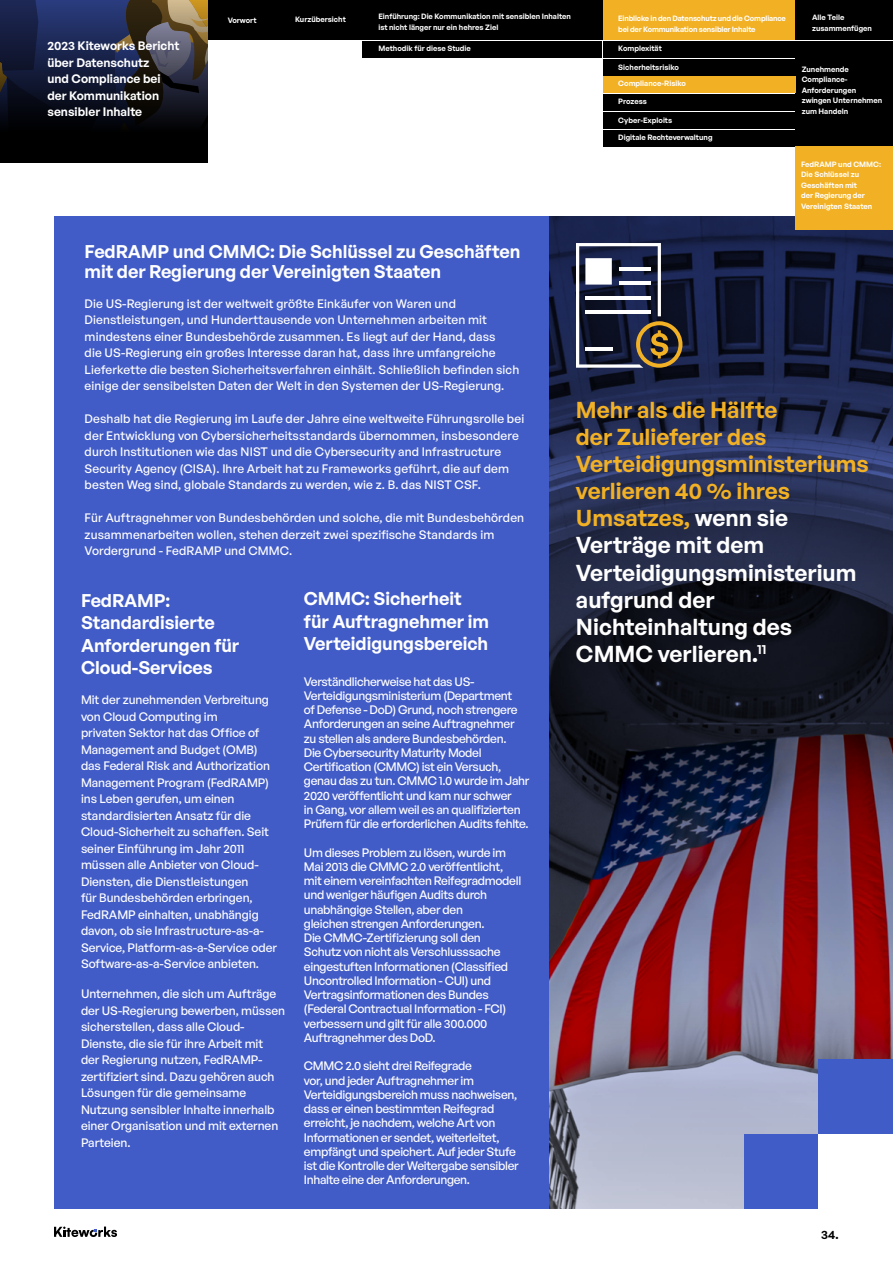
<style>
.page{position:relative;width:893px;height:1263px;background:#fff}
.page>*{position:absolute;margin:0;border:0;box-sizing:border-box;transform-origin:0 0}
.t1{font:600 22.5px/27px "General Sans";color:#fefefe}
.t2{font:600 18px/22.5px "General Sans";letter-spacing:-.005em;color:#fff}
.t3{font:500 12px/16.5px "General Sans";letter-spacing:-.005em;color:#fff}
.t4{font:500 12px/14.2px "General Sans";letter-spacing:-.025em;color:#fff}
.t5{font:600 12px/16.5px "General Sans";color:#fff}
.t6{font:600 12px "General Sans";color:#000}
.t7{font:600 7.5px/10.5px "General Sans";color:#fff}
.t8{font:600 7.5px/10.5px "General Sans";letter-spacing:-.02em;color:#fff}
.s1{color:#f2b125}
</style>
<div class="page">
<svg style="left:54px;top:1226px;width:63px;height:11px"></svg>
<svg style="left:549px;top:216px;width:344px;height:993px;background:#463950"></svg>
<div style="left:54px;top:217px;width:495px;height:992px;background:#425cc7"></div>
<svg style="left:576px;top:243px;width:106px;height:125px"></svg>
<div style="left:744px;top:1134px;width:74px;height:75px;background:#3f5cc7"></div>
<div style="left:818px;top:1134px;width:75px;height:78px;background:#fff"></div>
<div style="left:818px;top:1059px;width:75px;height:75px;background:#3f5cc7"></div>
<div style="left:796px;top:41px;width:97px;height:105px;background:#000"></div>
<div style="left:276px;top:0;width:86px;height:39px;background:#000"></div>
<div style="left:362px;top:0;width:242px;height:39px;background:#000"></div>
<div style="left:604px;top:41px;width:192px;height:16px;background:#000"></div>
<div style="left:604px;top:0;width:192px;height:39px;background:#f2b125"></div>
<div style="left:604px;top:59px;width:192px;height:16px;background:#000"></div>
<div style="left:604px;top:77px;width:192px;height:16px;background:#f2b125"></div>
<div style="left:604px;top:94px;width:192px;height:17px;background:#000"></div>
<div style="left:604px;top:112px;width:192px;height:17px;background:#000"></div>
<div style="left:604px;top:130px;width:192px;height:16px;background:#000"></div>
<div style="left:796px;top:0;width:97px;height:39px;background:#000"></div>
<div style="left:362px;top:41px;width:240px;height:16px;background:#000"></div>
<div style="left:208px;top:0;width:68px;height:39px;background:#000"></div>
<svg style="left:0;top:0;width:208px;height:162px;background:#1b1d2b"></svg>
<div style="left:796px;top:146px;width:97px;height:84px;background:#f2b125"></div>
<p class="t5" style="left:47px;top:37px;width:134px">2023 Kiteworks Bericht über Datenschutz<br>und Compliance bei der Kommunikation sensibler Inhalte</p>
<p class="t7" style="left:228px;top:15px;width:31px">Vorwort</p>
<p class="t7" style="left:295px;top:14px;width:52px">Kurzübersicht</p>
<p class="t7" style="left:378px;top:11px;width:194px">Einführung: Die Kommunikation mit sensiblen Inhalten ist nicht länger nur ein hehres Ziel</p>
<p class="t7" style="left:378px;top:43px;width:94px">Methodik für diese Studie</p>
<p class="t8" style="left:618px;top:13px;width:169px">Einblicke in den Datenschutz und die Compliance bei der Kommunikation sensibler Inhalte</p>
<p class="t7" style="left:618px;top:59px;width:69px;line-height:16.2px">Sicherheitsrisiko<br>Compliance-Risiko</p>
<p class="t7" style="left:618px;top:96px;width:30px">Prozess</p>
<p class="t7" style="left:618px;top:114px;width:55px">Cyber-Exploits</p>
<p class="t7" style="left:618px;top:132px;width:96px">Digitale Rechteverwaltung</p>
<p class="t7" style="left:618px;top:43px;width:45px">Komplexität</p>
<p class="t7" style="left:812px;top:12px;width:61px">Alle Teile zusammenfügen</p>
<p class="t7" style="left:802px;top:64px;width:82px">Zunehmende<br>Compliance-<br>Anforderungen zwingen Unternehmen zum Handeln</p>
<p class="t7" style="left:801px;top:159px;width:81px">FedRAMP und CMMC:<br>Die Schlüssel zu<br>Geschäften mit<br>der Regierung der<br>Vereinigten Staaten</p>
<h2 class="t2" style="left:85px;top:242px;width:437px;line-height:19.5px">FedRAMP und CMMC: Die Schlüssel zu Geschäften mit der Regierung der Vereinigten Staaten</h2>
<p class="t3" style="left:85px;top:295px;width:436px">Die US-Regierung ist der weltweit größte Einkäufer von Waren und Dienstleistungen, und Hunderttausende von Unternehmen arbeiten mit mindestens einer Bundesbehörde zusammen. Es liegt auf der Hand, dass<br>die US-Regierung ein großes Interesse daran hat, dass ihre umfangreiche Lieferkette die besten Sicherheitsverfahren einhält. Schließlich befinden sich einige der sensibelsten Daten der Welt in den Systemen der US-Regierung.</p>
<p class="t3" style="left:85px;top:411px;width:441px">Deshalb hat die Regierung im Laufe der Jahre eine weltweite Führungsrolle bei der Entwicklung von Cybersicherheitsstandards übernommen, insbesondere durch Institutionen wie das NIST und die Cybersecurity and Infrastructure Security Agency (CISA). Ihre Arbeit hat zu Frameworks geführt, die auf dem besten Weg sind, globale Standards zu werden, wie z. B. das NIST CSF.</p>
<p class="t3" style="left:85px;top:510px;width:441px">Für Auftragnehmer von Bundesbehörden und solche, die mit Bundesbehörden zusammenarbeiten wollen, stehen derzeit zwei spezifische Standards im<br>Vordergrund - FedRAMP und CMMC.</p>
<h2 class="t2" style="left:81px;top:588px;width:160px">FedRAMP:<br>Standardisierte<br>Anforderungen für<br>Cloud-Services</h2>
<p class="t3" style="left:81px;top:691px;width:197px">Mit der zunehmenden Verbreitung von Cloud Computing im<br>privaten Sektor hat das Office of<br>Management and Budget (OMB) das Federal Risk and Authorization<br>Management Program (FedRAMP) ins Leben gerufen, um einen standardisierten Ansatz für die<br>Cloud-Sicherheit zu schaffen. Seit seiner Einführung im Jahr 2011 müssen alle Anbieter von Cloud-<br>Diensten, die Dienstleistungen<br>für Bundesbehörden erbringen,<br>FedRAMP einhalten, unabhängig davon, ob sie Infrastructure-as-a-<br>Service, Platform-as-a-Service oder<br>Software-as-a-Service anbieten.</p>
<p class="t3" style="left:81px;top:985px;width:206px">Unternehmen, die sich um Aufträge der US-Regierung bewerben, müssen sicherstellen, dass alle Cloud-<br>Dienste, die sie für ihre Arbeit mit<br>der Regierung nutzen, FedRAMP&shy;zertifiziert sind. Dazu gehören auch<br>Lösungen für die gemeinsame<br>Nutzung sensibler Inhalte innerhalb einer Organisation und mit externen<br>Parteien.</p>
<h2 class="t2" style="left:304px;top:587px;width:187px">CMMC: Sicherheit für Auftragnehmer im<br>Verteidigungsbereich</h2>
<p class="t4" style="left:304px;top:674px;width:227px">Verständlicherweise hat das US-Verteidigungsministerium (Department<br>of Defense - DoD) Grund, noch strengere Anforderungen an seine Auftragnehmer zu stellen als andere Bundesbehörden.<br>Die Cybersecurity Maturity Model Certification (CMMC) ist ein Versuch, genau das zu tun. CMMC 1.0 wurde im Jahr 2020 veröffentlicht und kam nur schwer<br>in Gang, vor allem weil es an qualifizierten Prüfern für die erforderlichen Audits fehlte.</p>
<p class="t4" style="left:304px;top:845px;width:219px">Um dieses Problem zu lösen, wurde im Mai 2013 die CMMC 2.0 veröffentlicht, mit einem vereinfachten Reifegradmodell und weniger häufigen Audits durch unabhängige Stellen, aber den<br>gleichen strengen Anforderungen.<br>Die CMMC-Zertifizierung soll den Schutz von nicht als Verschlusssache eingestuften Informationen (Classified Uncontrolled Information - CUI) und Vertragsinformationen des Bundes (Federal Contractual Information - FCI) verbessern und gilt für alle 300.000<br>Auftragnehmer des DoD.</p>
<p class="t4" style="left:304px;top:1058px;width:216px">CMMC 2.0 sieht drei Reifegrade<br>vor, und jeder Auftragnehmer im Verteidigungsbereich muss nachweisen, dass er einen bestimmten Reifegrad erreicht, je nachdem, welche Art von Informationen er sendet, weiterleitet, empfängt und speichert. Auf jeder Stufe ist die Kontrolle der Weitergabe sensibler Inhalte eine der Anforderungen.</p>
<h1 class="t1" style="left:576px;top:396px;width:294px"><span class="s1">Mehr als die Hälfte<br>der Zulieferer des<br>Verteidigungsministeriums verlieren 40 % ihres<br>Umsatzes,</span> wenn sie<br>Verträge mit dem<br>Verteidigungsministerium aufgrund der<br>Nichteinhaltung des<br>CMMC verlieren.<sup>11</sup></h1>
<p class="t6" style="left:821px;top:1226px;width:19px">34.</p>
</div>
